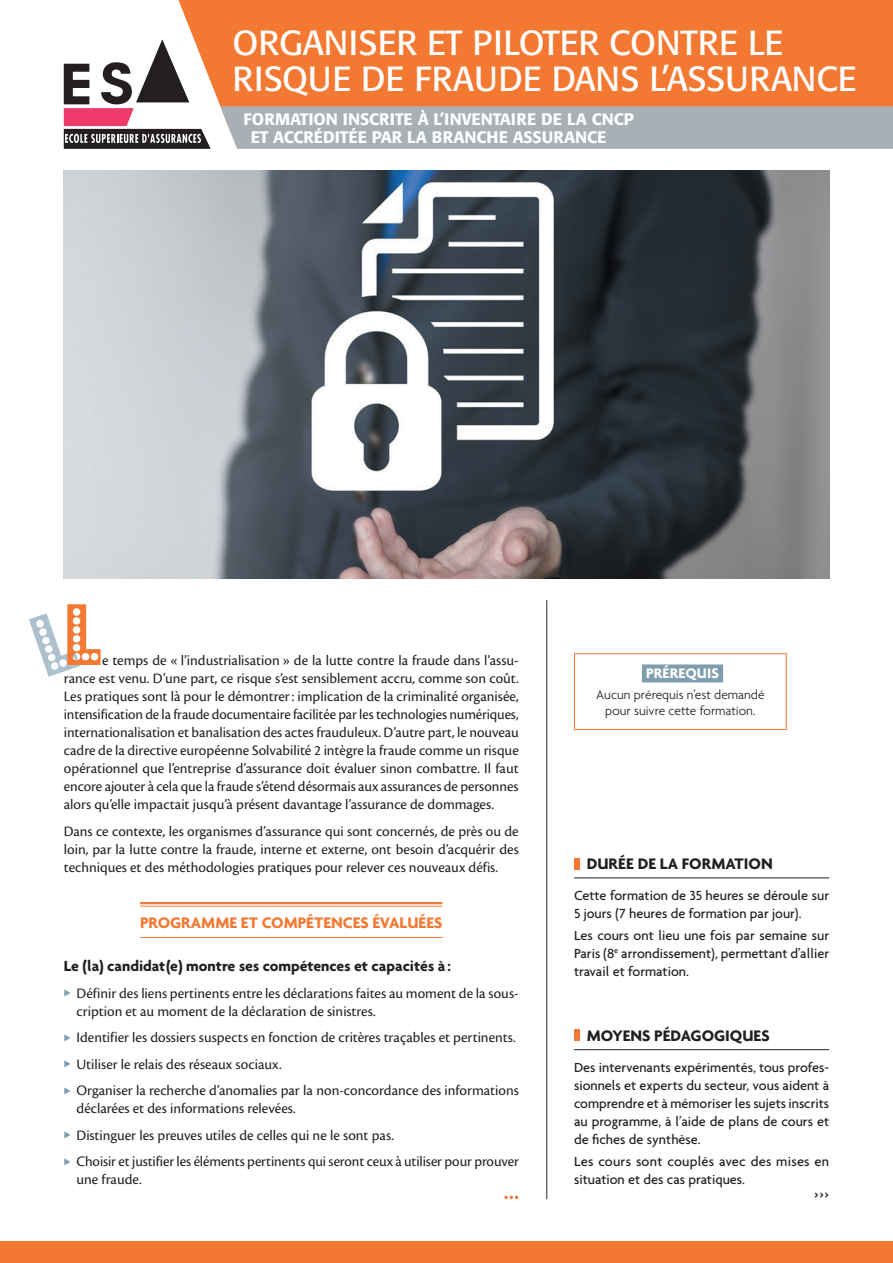
<style>
.page{position:relative;width:893px;height:1263px;background:#fff}
.page>*{position:absolute;margin:0;border:0;box-sizing:border-box;transform-origin:0 0}
.t1{font:81px "Budmo Jiggler";color:#f37932}
.t2{font:34.5px/36px "Formata";color:#fff}
.t3{font:500 16.5px/18px "Formata";color:#fff}
.t4{font:700 16.5px "Agenda";color:#231f20}
.t5{font:700 16.5px "Agenda";color:#f37932}
.t6{font:700 15.75px "Agenda";color:#231f20}
.t7{font:15px/18px "Cronos Pro";color:#231f20}
.t8{font:700 15px "Agenda";color:#fff}
.t9{font:500 14.25px/18px "Agenda";color:#231f20}
.t10{font:300 13.5px/16.5px "Agenda";color:#231f20;text-align:center}
</style>
<div class="page">
<div style="left:0;top:1242px;width:893px;height:21px;background:#f37932"></div>
<div style="left:178px;top:0;width:715px;height:106px;background:#f37932"></div>
<svg style="left:64px;top:39px;width:147px;height:110px"></svg>
<div style="left:220px;top:106px;width:673px;height:43px;background:#a8b0b6"></div>
<img style="left:64px;top:170px;width:765px;height:408px">
<div style="left:642px;top:664px;width:81px;height:18px;background:#809dad"></div>
<div style="left:574px;top:653px;width:213px;height:77px;border:1px solid #f37932"></div>
<hr style="left:574px;top:877px;width:255px;height:1px;background:#231f20">
<hr style="left:574px;top:1049px;width:255px;height:1px;background:#231f20">
<div style="left:574px;top:858px;width:5px;height:11px;background:#f37932"></div>
<div style="left:574px;top:1030px;width:5px;height:11px;background:#f37932"></div>
<hr style="left:140px;top:902px;width:302px;height:2px;background:#f37932">
<hr style="left:140px;top:906px;width:302px;height:1px;background:#f37932">
<hr style="left:140px;top:937px;width:302px;height:1px;background:#f37932">
<hr style="left:546px;top:600px;width:1px;height:599px;background:#231f20">
<svg style="left:504px;top:1195px;width:14px;height:4px"></svg>
<p class="t2" style="left:232px;top:25px;width:626px">ORGANISER ET PILOTER CONTRE LE<br>RISQUE DE FRAUDE DANS L’ASSURANCE</p>
<p class="t3" style="left:251px;top:110px;width:384px;text-indent:-8px">FORMATION INSCRITE À L’INVENTAIRE DE LA CNCP<br>ET ACCRÉDITÉE PAR LA BRANCHE ASSURANCE</p>
<p class="t1" style="left:64px;top:586px;width:40px">l</p>
<p class="t7" style="left:64px;top:651px;width:456px;text-align:justify;text-indent:38px">e temps de «l’industrialisation» de la lutte contre la fraude dans l’assu&shy;rance est venu. D’une part, ce risque s’est sensiblement accru, comme son coût.<br>Les pratiques sont là pour le démontrer: implication de la criminalité organisée, intensification de la fraude documentaire facilitée par les technologies numériques, internationalisation et banalisation des actes frauduleux. D’autre part, le nouveau cadre de la directive européenne Solvabilité 2 intègre la fraude comme un risque opérationnel que l’entreprise d’assurance doit évaluer sinon combattre. Il faut encore ajouter à cela que la fraude s’étend désormais aux assurances de personnes alors qu’elle impactait jusqu’à présent davantage l’assurance de dommages.</p>
<p class="t7" style="left:64px;top:822px;width:456px;text-align:justify">Dans ce contexte, les organismes d’assurance qui sont concernés, de près ou de loin, par la lutte contre la fraude, interne et externe, ont besoin d’acquérir des techniques et des méthodologies pratiques pour relever ces nouveaux défis.</p>
<p class="t5" style="left:140px;top:912px;width:304px">PROGRAMME ET COMPÉTENCES ÉVALUÉES</p>
<p class="t6" style="left:64px;top:956px;width:389px">Le (la) candidat(e) montre ses compétences et capacités à :</p>
<p class="t7" style="left:77px;top:984px;width:444px">Définir des liens pertinents entre les déclarations faites au moment de la sous&shy;cription et au moment de la déclaration de sinistres.</p>
<p class="t7" style="left:77px;top:1029px;width:441px">Identifier les dossiers suspects en fonction de critères traçables et pertinents.</p>
<p class="t7" style="left:77px;top:1055px;width:207px">Utiliser le relais des réseaux sociaux.</p>
<p class="t7" style="left:77px;top:1082px;width:444px">Organiser la recherche d’anomalies par la non-concordance des informations déclarées et des informations relevées.</p>
<p class="t7" style="left:77px;top:1126px;width:319px">Distinguer les preuves utiles de celles qui ne le sont pas.</p>
<p class="t7" style="left:77px;top:1153px;width:444px">Choisir et justifier les éléments pertinents qui seront ceux à utiliser pour prouver une fraude.</p>
<p class="t8" style="left:646px;top:664px;width:74px">PRÉREQUIS</p>
<p class="t10" style="left:596px;top:686px;width:170px">Aucun prérequis n’est demandé pour suivre cette formation.</p>
<p class="t4" style="left:587px;top:854px;width:187px">DURÉE DE LA FORMATION</p>
<p class="t9" style="left:574px;top:886px;width:257px">Cette formation de 35 heures se déroule sur<br>5 jours (7 heures de formation par jour).</p>
<p class="t9" style="left:574px;top:926px;width:257px;text-align:justify">Les cours ont lieu une fois par semaine sur Paris (8<sup>e</sup> arrondissement), permettant d’allier travail et formation.</p>
<p class="t4" style="left:587px;top:1025px;width:184px">MOYENS PÉDAGOGIQUES</p>
<p class="t9" style="left:574px;top:1058px;width:257px;text-align:justify">Des intervenants expérimentés, tous profes&shy;sionnels et experts du secteur, vous aident à comprendre et à mémoriser les sujets inscrits au programme, à l’aide de plans de cours et de fiches de synthèse.</p>
<p class="t9" style="left:574px;top:1152px;width:257px">Les cours sont couplés avec des mises en situation et des cas pratiques.</p>
<p class="t9" style="left:814px;top:1185px;width:17px">&gt;&gt;&gt;</p>
</div>
